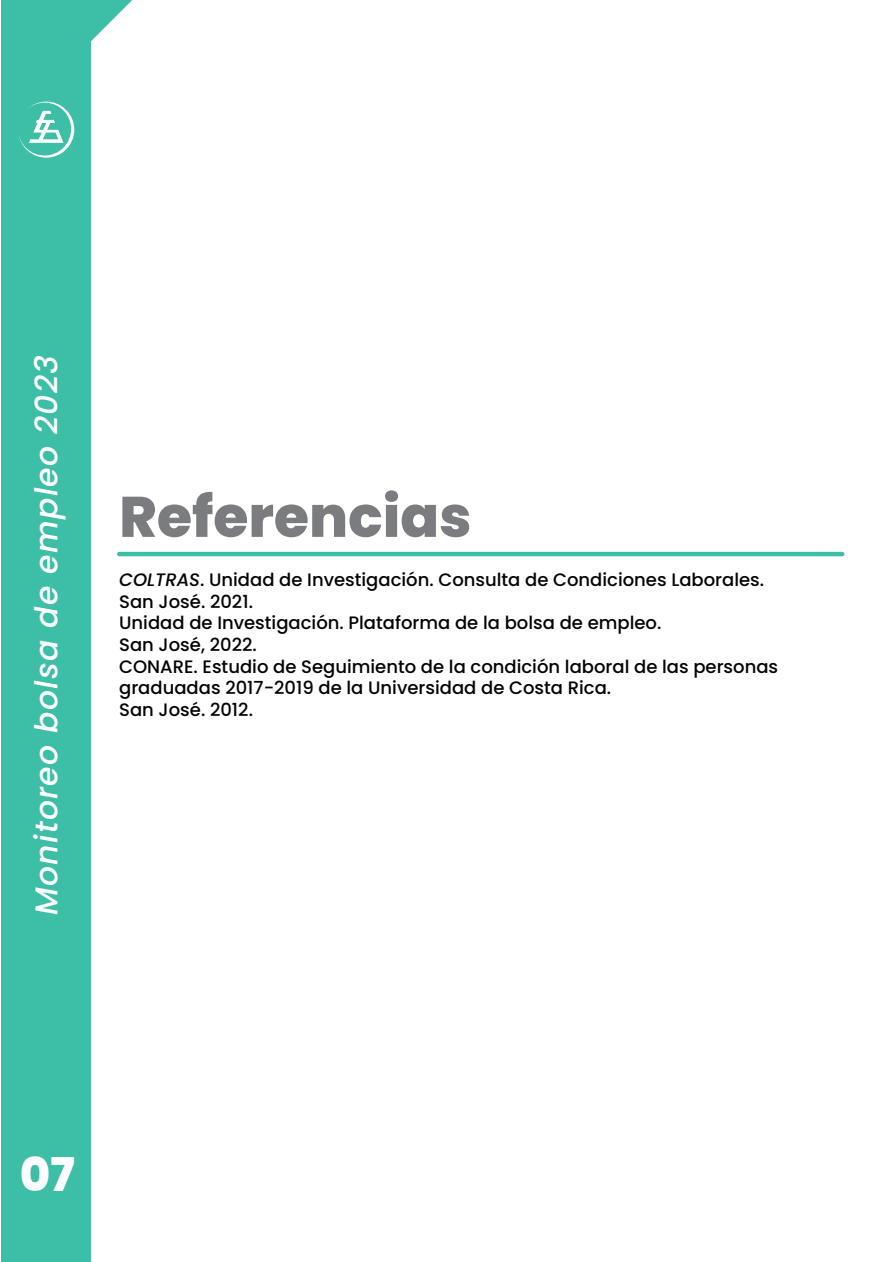
<style>
.page{position:relative;width:895px;height:1262px;background:#fff}
.page>*{position:absolute;margin:0;border:0;box-sizing:border-box;transform-origin:0 0}
.t1{font:800 57px "Poppins";color:#7b7c80}
.t2{font:800 46.5px "Poppins";color:#fff}
.t3{font:italic 500 31.5px "Poppins";letter-spacing:.04em;color:#fff}
.t4{font:500 18px/21.6px "Poppins";color:#040503}
.s1{font-style:italic}
</style>
<div class="page">
<div style="left:2px;top:0;width:89px;height:1262px;background:#3cbea7"></div>
<svg style="left:18px;top:102px;width:56px;height:56px"></svg>
<hr style="left:119px;top:552px;width:723px;height:4px;background:#3cbea7">
<svg style="left:91px;top:0;width:41px;height:41px"></svg>
<h3 class="t3" style="left:28px;top:915px;width:561px;rotate:-90deg">Monitoreo bolsa de empleo 2023</h3>
<h1 class="t1" style="left:119px;top:484px;width:354px">Referencias</h1>
<p class="t4" style="left:119px;top:569px;width:660px"><span class="s1">COLTRAS</span>. Unidad de Investigación. Consulta de Condiciones Laborales.<br>San José. 2021.<br>Unidad de Investigación. Plataforma de la bolsa de empleo.<br>San José, 2022.<br>CONARE. Estudio de Seguimiento de la condición laboral de las personas graduadas 2017-2019 de la Universidad de Costa Rica.<br>San José. 2012.</p>
<h2 class="t2" style="left:20px;top:1147px;width:56px">07</h2>
</div>
